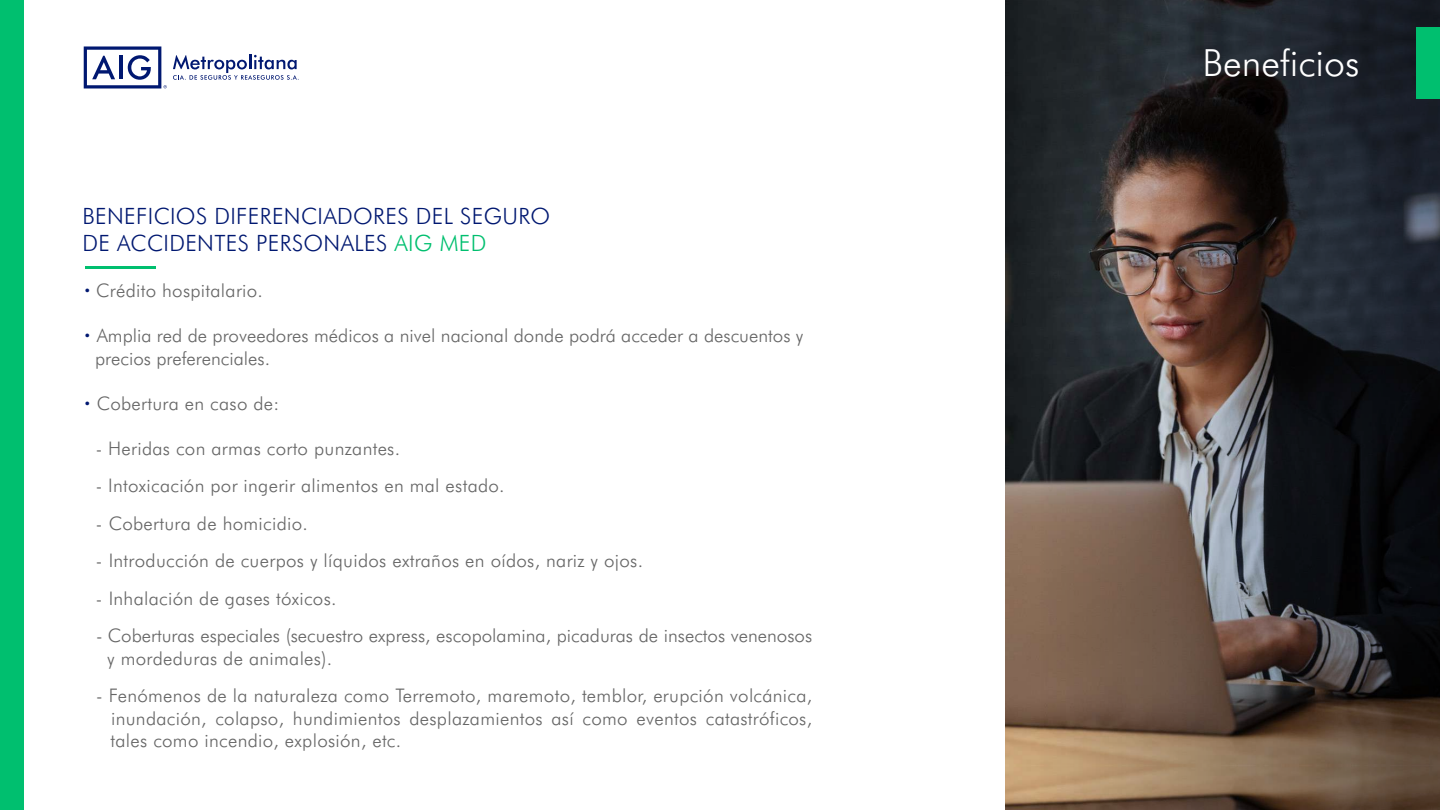
<style>
.page{position:relative;width:1440px;height:810px;background:#fff}
.page>*{position:absolute;margin:0;border:0;box-sizing:border-box;transform-origin:0 0}
.t1{font:300 37.5px "AIG Futura";color:#fff}
.t2{font:300 22.5px/27px "AIG Futura";letter-spacing:.015em;color:#001871}
.t3{font:300 18.75px/22.5px "AIG Futura";letter-spacing:.015em;color:#666}
.s1{color:#00bf6f}
.s2{font-weight:700;color:#001871}
</style>
<div class="page">
<div style="left:0;top:0;width:24px;height:810px;background:#00bf6f"></div>
<svg style="left:1006px;top:0;width:434px;height:810px;background:#413a37"></svg>
<hr style="left:85px;top:266px;width:71px;height:2px;background:#00bf6f">
<svg style="left:84px;top:46px;width:83px;height:42px"></svg>
<svg style="left:173px;top:55px;width:126px;height:25px"></svg>
<div style="left:1416px;top:28px;width:24px;height:71px;background:#00bf6f"></div>
<p class="t2" style="left:82px;top:203px;width:469px">BENEFICIOS DIFERENCIADORES DEL SEGURO<br>DE ACCIDENTES PERSONALES <span class="s1">AIG MED</span></p>
<p class="t3" style="left:84px;top:279px;width:180px"><span class="s2">·</span> Crédito hospitalario.</p>
<p class="t3" style="left:95px;top:324px;width:710px;text-indent:-11px"><span class="s2">·</span> Amplia red de proveedores médicos a nivel nacional donde podrá acceder a descuentos y precios preferenciales.</p>
<p class="t3" style="left:84px;top:392px;width:197px"><span class="s2">·</span> Cobertura en caso de:</p>
<p class="t3" style="left:96px;top:437px;width:306px">- Heridas con armas corto punzantes.</p>
<p class="t3" style="left:96px;top:474px;width:410px">- Intoxicación por ingerir alimentos en mal estado.</p>
<p class="t3" style="left:96px;top:512px;width:214px">- Cobertura de homicidio.</p>
<p class="t3" style="left:96px;top:549px;width:549px">- Introducción de cuerpos y líquidos extraños en oídos, nariz y ojos.</p>
<p class="t3" style="left:96px;top:587px;width:242px">- Inhalación de gases tóxicos.</p>
<p class="t3" style="left:107px;top:624px;width:707px;text-indent:-11px">- Coberturas especiales (secuestro express, escopolamina, picaduras de insectos venenosos y mordeduras de animales).</p>
<p class="t3" style="left:111px;top:684px;width:703px;text-align:justify;text-indent:-15px">- Fenómenos de la naturaleza como Terremoto, maremoto, temblor, erupción volcánica, inundación, colapso, hundimientos desplazamientos así como eventos catastróficos, tales como incendio, explosión, etc.</p>
<h1 class="t1" style="left:1203px;top:40px;width:158px">Beneficios</h1>
</div>
